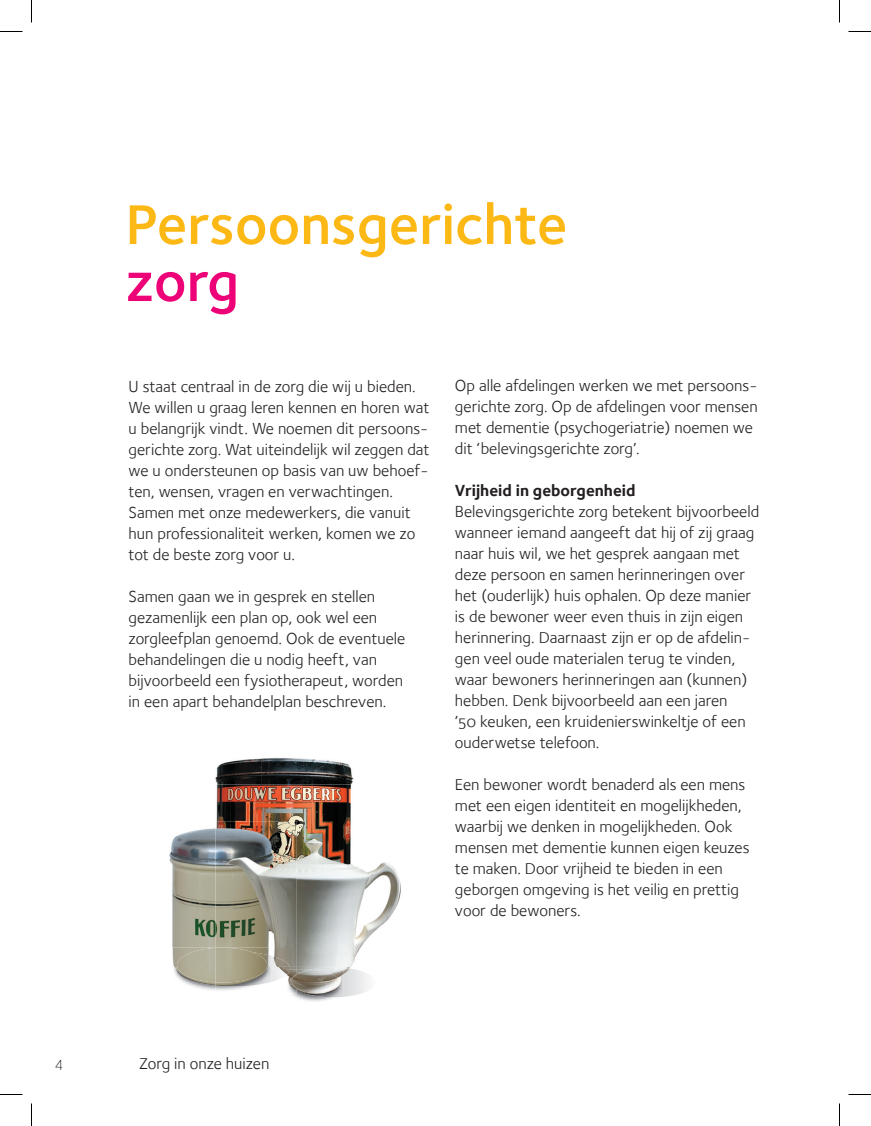
<style>
.page{position:relative;width:871px;height:1126px;background:#fff}
.page>*{position:absolute;margin:0;border:0;box-sizing:border-box;transform-origin:0 0}
.t1{font:600 57.9px "Foundry Sterling";color:#fcb814}
.t2{font:600 57.9px "Foundry Sterling";color:#ed0277}
.t3{font:16.5px/21px "Foundry Sterling Book OSF";color:#231f20}
.t4{font:700 16.5px "Foundry Sterling";color:#231f20}
.t5{font:16.5px "Foundry Sterling";color:#231f20}
.t6{font:300 15px "Foundry Sterling";color:#231f20}
</style>
<div class="page">
<img style="left:215px;top:758px;width:46px;height:26px">
<img style="left:261px;top:758px;width:93px;height:26px">
<img style="left:169px;top:828px;width:46px;height:119px">
<img style="left:172px;top:947px;width:43px;height:43px">
<img style="left:176px;top:967px;width:39px;height:19px">
<img style="left:177px;top:948px;width:38px;height:35px">
<img style="left:215px;top:784px;width:186px;height:198px">
<img style="left:309px;top:967px;width:67px;height:30px">
<img style="left:272px;top:956px;width:18px;height:26px">
<img style="left:215px;top:982px;width:55px;height:9px">
<img style="left:215px;top:947px;width:57px;height:9px">
<img style="left:253px;top:952px;width:19px;height:15px">
<img style="left:292px;top:994px;width:46px;height:7px">
<img style="left:297px;top:970px;width:46px;height:27px">
<img style="left:287px;top:970px;width:10px;height:24px">
<svg style="left:287px;top:970px;width:3px;height:5px"></svg>
<img style="left:290px;top:974px;width:2px;height:16px">
<img style="left:292px;top:970px;width:46px;height:23px">
<svg style="left:0;top:31px;width:22px;height:1px"></svg>
<svg style="left:848px;top:31px;width:23px;height:1px"></svg>
<svg style="left:0;top:1094px;width:22px;height:1px"></svg>
<svg style="left:848px;top:1094px;width:23px;height:1px"></svg>
<svg style="left:31px;top:0;width:1px;height:22px"></svg>
<svg style="left:31px;top:1103px;width:1px;height:23px"></svg>
<svg style="left:839px;top:0;width:1px;height:22px"></svg>
<svg style="left:839px;top:1103px;width:1px;height:23px"></svg>
<h1 class="t1" style="left:125px;top:190px;width:443px">Persoonsgerichte</h1>
<h1 class="t2" style="left:125px;top:247px;width:115px">zorg</h1>
<p class="t3" style="left:129px;top:376px;width:303px">U staat centraal in de zorg die wij u bieden.<br>We willen u graag leren kennen en horen wat u belangrijk vindt. We noemen dit persoons&shy;gerichte zorg. Wat uiteindelijk wil zeggen dat we u ondersteunen op basis van uw behoef&shy;ten, wensen, vragen en verwachtingen.<br>Samen met onze medewerkers, die vanuit hun professionaliteit werken, komen we zo tot de beste zorg voor u.</p>
<p class="t3" style="left:129px;top:586px;width:278px">Samen gaan we in gesprek en stellen gezamenlijk een plan op, ook wel een zorgleefplan genoemd. Ook de eventuele behandelingen die u nodig heeft, van bijvoorbeeld een fysiotherapeut, worden in een apart behandelplan beschreven.</p>
<p class="t3" style="left:455px;top:375px;width:304px">Op alle afdelingen werken we met persoons&shy;gerichte zorg. Op de afdelingen voor mensen met dementie (psychogeriatrie) noemen we dit ‘belevingsgerichte zorg’.</p>
<p class="t4" style="left:455px;top:480px;width:182px">Vrijheid in geborgenheid</p>
<p class="t3" style="left:455px;top:501px;width:306px">Belevingsgerichte zorg betekent bijvoorbeeld wanneer iemand aangeeft dat hij of zij graag naar huis wil, we het gesprek aangaan met deze persoon en samen herinneringen over het (ouderlijk) huis ophalen. Op deze manier is de bewoner weer even thuis in zijn eigen herinnering. Daarnaast zijn er op de afdelin&shy;gen veel oude materialen terug te vinden, waar bewoners herinneringen aan (kunnen) hebben. Denk bijvoorbeeld aan een jaren<br>’50 keuken, een kruidenierswinkeltje of een ouderwetse telefoon.</p>
<p class="t3" style="left:455px;top:774px;width:296px">Een bewoner wordt benaderd als een mens met een eigen identiteit en mogelijkheden, waarbij we denken in mogelijkheden. Ook mensen met dementie kunnen eigen keuzes te maken. Door vrijheid te bieden in een geborgen omgeving is het veilig en prettig voor de bewoners.</p>
<p class="t6" style="left:55px;top:1057px;width:10px">4</p>
<p class="t5" style="left:139px;top:1054px;width:132px">Zorg in onze huizen</p>
</div>
